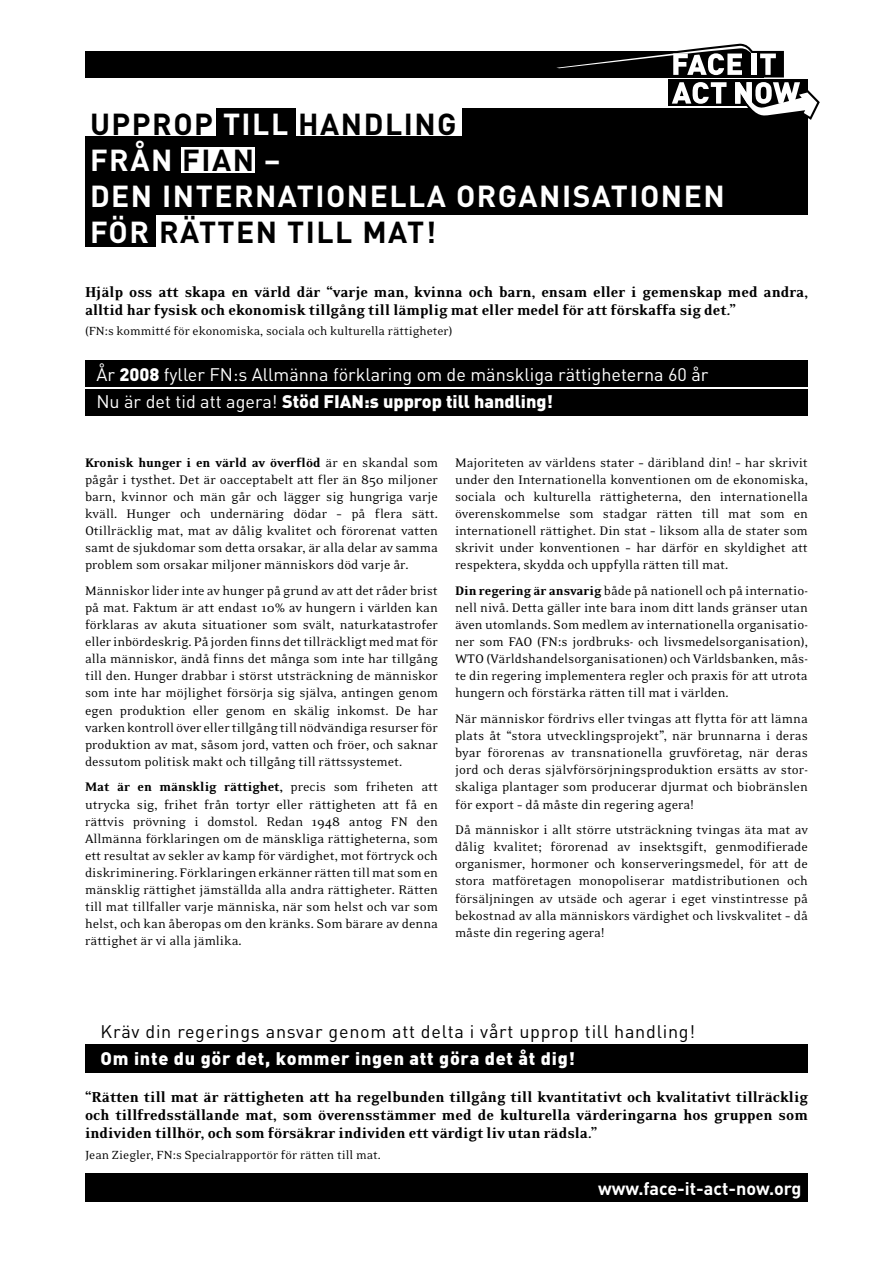
<style>
.page{position:relative;width:893px;height:1263px;background:#fff}
.page>*{position:absolute;margin:0;border:0;box-sizing:border-box;transform-origin:0 0}
.t1{font:700 30px/36px "DIN";letter-spacing:.05em;color:#fff}
.t2{font:700 30px/36px "DIN";letter-spacing:.05em;color:#000}
.t3{font:18px/27px "DIN";color:#fff}
.t4{font:18px/27px "DIN";letter-spacing:.04em;color:#000}
.t5{font:700 18px "DIN";color:#fff}
.t6{font:900 16.5px/18px "Eidetic Neo";color:#000}
.t7{font:14.25px/17.1px "Eidetic Neo";color:#000;text-align:justify}
.t8{font:13.5px "Eidetic Neo";color:#000}
.s1{color:#fff}
.s2{color:#000}
.s3{font-weight:900}
.s4{font-weight:700;color:#fff}
.s5{font-weight:900;color:#fff}
</style>
<div class="page">
<div style="left:85px;top:360px;width:723px;height:27px;background:#000"></div>
<div style="left:85px;top:389px;width:723px;height:27px;background:#000"></div>
<div style="left:85px;top:108px;width:723px;height:139px;background:#000"></div>
<div style="left:182px;top:147px;width:73px;height:26px;background:#fff"></div>
<div style="left:75px;top:103px;width:140px;height:33px;background:#fff"></div>
<div style="left:296px;top:103px;width:165px;height:33px;background:#fff"></div>
<div style="left:156px;top:215px;width:663px;height:37px;background:#fff"></div>
<div style="left:85px;top:1044px;width:723px;height:28px;background:#000"></div>
<div style="left:85px;top:1173px;width:723px;height:29px;background:#000"></div>
<div style="left:85px;top:51px;width:678px;height:26px;background:#000"></div>
<svg style="left:556px;top:44px;width:264px;height:76px"></svg>
<h1 class="t2" style="left:90px;top:104px;width:368px">UPPROP <span class="s1">TILL</span> HANDLING<br><span class="s1">FRÅN</span> FIAN</h1>
<h1 class="t1" style="left:90px;top:140px;width:636px;text-indent:174px">–<br>DEN INTERNATIONELLA ORGANISATIONEN<br>FÖR <span class="s2">RÄTTEN TILL MAT!</span></h1>
<p class="t6" style="left:85px;top:283px;width:724px">Hjälp oss att skapa en värld där “varje man, kvinna och barn, ensam eller i gemenskap med andra, alltid har fysisk och ekonomisk tillgång till lämplig mat eller medel för att förskaffa sig det.”</p>
<p class="t8" style="left:85px;top:324px;width:369px">(FN:s kommitté för ekonomiska, sociala och kulturella rättigheter)</p>
<p class="t3" style="left:96px;top:360px;width:613px">År <span class="s3">2008</span> fyller FN:s Allmänna förklaring om de mänskliga rättigheterna 60 år<br>Nu är det tid att agera! <span class="s3">Stöd FIAN:s upprop till handling!</span></p>
<p class="t7" style="left:85px;top:454px;width:354px"><span class="s3">Kronisk hunger i en värld av överflöd</span> är en skandal som pågår i tysthet. Det är oacceptabelt att fler än 850 miljoner barn, kvinnor och män går och lägger sig hungriga varje kväll. Hunger och undernäring dödar – på flera sätt.<br>Otillräcklig mat, mat av dålig kvalitet och förorenat vatten samt de sjukdomar som detta orsakar, är alla delar av samma problem som orsakar miljoner människors död varje år.</p>
<p class="t7" style="left:85px;top:582px;width:354px">Människor lider inte av hunger på grund av att det råder brist på mat. Faktum är att endast 10% av hungern i världen kan förklaras av akuta situationer som svält, naturkatastrofer eller inbördeskrig. På jorden finns det tillräckligt med mat för alla människor, ändå finns det många som inte har tillgång till den. Hunger drabbar i störst utsträckning de människor som inte har möjlighet försörja sig själva, antingen genom egen produktion eller genom en skälig inkomst. De har varken kontroll över eller tillgång till nödvändiga resurser för produktion av mat, såsom jord, vatten och fröer, och saknar dessutom politisk makt och tillgång till rättssystemet.</p>
<p class="t7" style="left:85px;top:779px;width:354px"><span class="s3">Mat är en mänsklig rättighet,</span> precis som friheten att utrycka sig, frihet från tortyr eller rättigheten att få en rättvis prövning i domstol. Redan 1948 antog FN den Allmänna förklaringen om de mänskliga rättigheterna, som ett resultat av sekler av kamp för värdighet, mot förtryck och diskriminering. Förklaringen erkänner rätten till mat som en mänsklig rättighet jämställda alla andra rättigheter. Rätten till mat tillfaller varje människa, när som helst och var som helst, och kan åberopas om den kränks. Som bärare av denna rättighet är vi alla jämlika.</p>
<p class="t7" style="left:455px;top:454px;width:354px">Majoriteten av världens stater – däribland din! – har skrivit under den Internationella konventionen om de ekonomiska, sociala och kulturella rättigheterna, den internationella överenskommelse som stadgar rätten till mat som en internationell rättighet. Din stat – liksom alla de stater som skrivit under konventionen – har därför en skyldighet att respektera, skydda och uppfylla rätten till mat.</p>
<p class="t7" style="left:455px;top:582px;width:354px"><span class="s3">Din regering är ansvarig</span> både på nationell och på internatio&shy;nell nivå. Detta gäller inte bara inom ditt lands gränser utan även utomlands. Som medlem av internationella organisatio&shy;ner som FAO (FN:s jordbruks- och livsmedelsorganisation), WTO (Världshandelsorganisationen) och Världsbanken, mås&shy;te din regering implementera regler och praxis för att utrota hungern och förstärka rätten till mat i världen.</p>
<p class="t7" style="left:455px;top:710px;width:354px">När människor fördrivs eller tvingas att flytta för att lämna plats åt “stora utvecklingsprojekt”, när brunnarna i deras byar förorenas av transnationella gruvföretag, när deras jord och deras självförsörjningsproduktion ersätts av stor&shy;skaliga plantager som producerar djurmat och biobränslen för export – då måste din regering agera!</p>
<p class="t7" style="left:455px;top:822px;width:354px">Då människor i allt större utsträckning tvingas äta mat av dålig kvalitet; förorenad av insektsgift, genmodifierade organismer, hormoner och konserveringsmedel, för att de stora matföretagen monopoliserar matdistributionen och försäljningen av utsäde och agerar i eget vinstintresse på bekostnad av alla människors värdighet och livskvalitet – då måste din regering agera!</p>
<p class="t4" style="left:101px;top:1018px;width:695px">Kräv din regerings ansvar genom att delta i vårt upprop till handling! <span class="s1">Om inte</span> <span class="s4">DU<br></span><span class="s5">Om inte du gör det, kommer ingen att göra det åt dig!</span></p>
<p class="t6" style="left:85px;top:1088px;width:724px;text-align:justify">“Rätten till mat är rättigheten att ha regelbunden tillgång till kvantitativt och kvalitativt tillräcklig och tillfredsställande mat, som överensstämmer med de kulturella värderingarna hos gruppen som individen tillhör, och som försäkrar individen ett värdigt liv utan rädsla.”</p>
<p class="t8" style="left:85px;top:1148px;width:297px">Jean Ziegler, FN:s Specialrapportör för rätten till mat.</p>
<p class="t5" style="left:598px;top:1177px;width:205px">WWW.FACE-IT-ACT-NOW.ORG</p>
</div>
